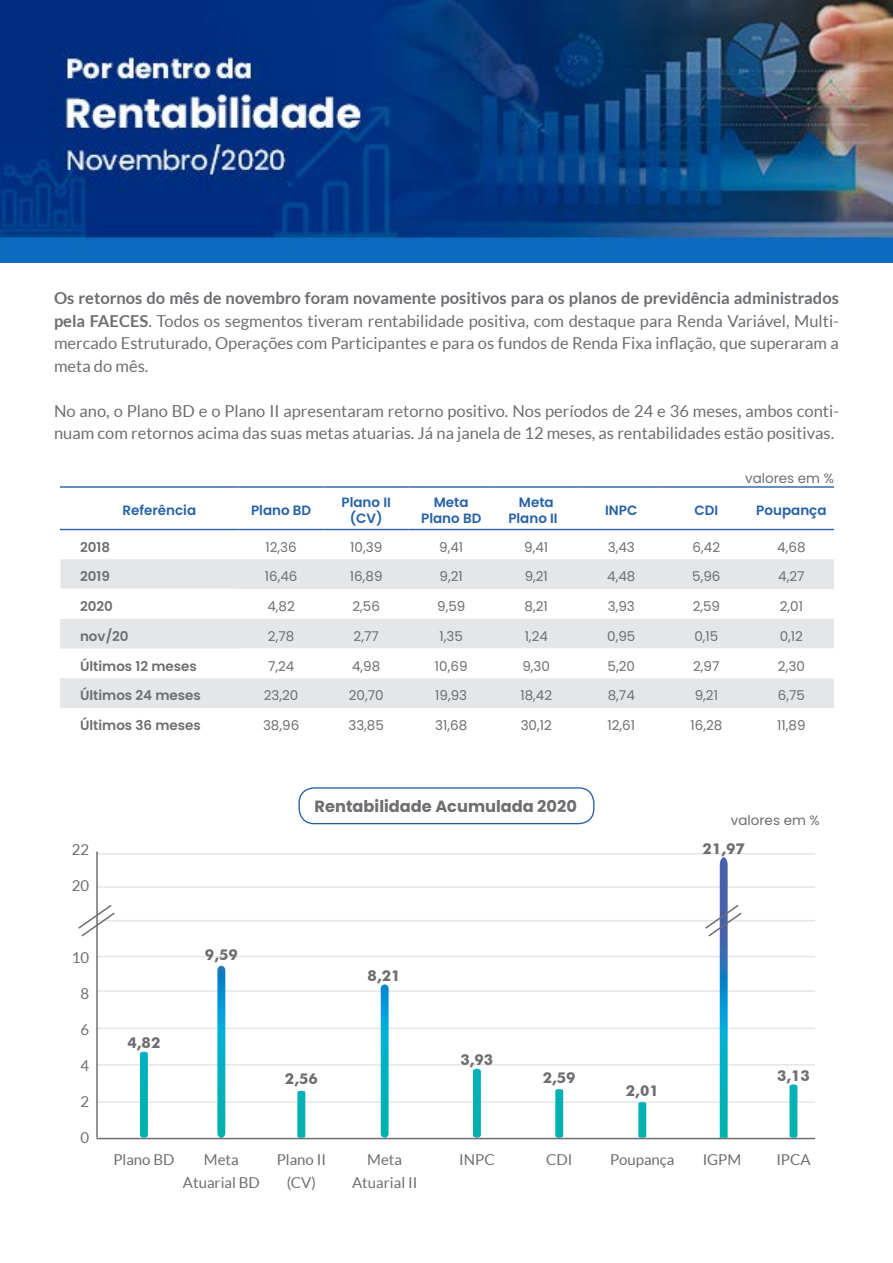
<style>
.page{position:relative;width:893px;height:1263px;background:#fff}
.page>*{position:absolute;margin:0;border:0;box-sizing:border-box;transform-origin:0 0}
.t1{font:16.5px/22.5px "Lato";color:#6d6e71;text-align:justify}
.t2{font:700 16.2px "Poppins";color:#6d6e71}
.t3{font:15px/22.5px "Lato";color:#6d6e71;text-align:center}
.t4{font:700 15px "Futura BT";color:#6d6e71}
.t5{font:13.5px "Poppins";color:#6d6e71}
.t6{font:600 13.5px/16.2px "Poppins";color:#2661a6;text-align:center}
.t7{font:600 13.5px "Poppins";color:#6d6e71}
.s1{font-weight:700}
.s2{color:#fff}
</style>
<div class="page">
<svg style="left:239px;top:530px;width:595px;height:1px"></svg>
<svg style="left:239px;top:559px;width:595px;height:89px;fill:#e5e6e7"></svg>
<div style="left:239px;top:678px;width:595px;height:30px;background:#e5e6e7"></div>
<hr style="left:60px;top:486px;width:179px;height:2px;background:#2661a6">
<hr style="left:239px;top:486px;width:85px;height:2px;background:#2661a6">
<hr style="left:324px;top:486px;width:85px;height:2px;background:#2661a6">
<hr style="left:409px;top:486px;width:85px;height:2px;background:#2661a6">
<hr style="left:494px;top:486px;width:85px;height:2px;background:#2661a6">
<hr style="left:579px;top:486px;width:85px;height:2px;background:#2661a6">
<hr style="left:664px;top:486px;width:85px;height:2px;background:#2661a6">
<hr style="left:749px;top:486px;width:85px;height:2px;background:#2661a6">
<hr style="left:239px;top:529px;width:85px;height:1px;background:#2661a6">
<hr style="left:324px;top:529px;width:85px;height:1px;background:#2661a6">
<hr style="left:409px;top:529px;width:85px;height:1px;background:#2661a6">
<hr style="left:494px;top:529px;width:85px;height:1px;background:#2661a6">
<hr style="left:579px;top:529px;width:85px;height:1px;background:#2661a6">
<hr style="left:664px;top:529px;width:85px;height:1px;background:#2661a6">
<hr style="left:749px;top:529px;width:85px;height:1px;background:#2661a6">
<svg style="left:60px;top:529px;width:179px;height:179px"></svg>
<hr style="left:60px;top:588px;width:179px;height:1px;background:#fff">
<img style="left:0;top:0;width:893px;height:262px">
<hr style="left:96px;top:886px;width:719px;height:2px;background:#e5e6e7">
<hr style="left:96px;top:853px;width:719px;height:1px;background:#e5e6e7">
<hr style="left:96px;top:1064px;width:719px;height:1px;background:#e5e6e7">
<hr style="left:96px;top:1027px;width:719px;height:2px;background:#e5e6e7">
<hr style="left:96px;top:990px;width:719px;height:2px;background:#e5e6e7">
<hr style="left:96px;top:1101px;width:719px;height:2px;background:#e5e6e7">
<hr style="left:96px;top:920px;width:719px;height:1px;background:#e5e6e7">
<hr style="left:96px;top:956px;width:719px;height:1px;background:#e5e6e7">
<svg style="left:789px;top:1084px;width:8px;height:54px"></svg>
<svg style="left:638px;top:1102px;width:8px;height:36px"></svg>
<svg style="left:555px;top:1089px;width:8px;height:49px"></svg>
<svg style="left:473px;top:1069px;width:8px;height:69px"></svg>
<svg style="left:217px;top:966px;width:8px;height:172px"></svg>
<hr style="left:96px;top:851px;width:2px;height:287px;background:#6d6e71">
<hr style="left:96px;top:1138px;width:719px;height:1px;background:#6d6e71">
<div style="left:298px;top:787px;width:296px;height:37px;border:1px solid #2661a6;border-radius:15px"></div>
<svg style="left:140px;top:1052px;width:8px;height:86px"></svg>
<svg style="left:381px;top:984px;width:8px;height:154px"></svg>
<svg style="left:297px;top:1091px;width:8px;height:47px"></svg>
<svg style="left:78px;top:903px;width:38px;height:35px"></svg>
<svg style="left:703px;top:857px;width:40px;height:281px"></svg>
<p class="t1" style="left:54px;top:287px;width:786px"><span class="s1">Os retornos do mês de novembro foram novamente positivos para os planos de previdência administrados pela FAECES</span>. Todos os segmentos tiveram rentabilidade positiva, com destaque para Renda Variável, Multi&shy;mercado Estruturado, Operações com Participantes e para os fundos de Renda Fixa inflação, que superaram a meta do mês.</p>
<p class="t1" style="left:54px;top:399px;width:787px">No ano, o Plano BD e o Plano II apresentaram retorno positivo. Nos períodos de 24 e 36 meses, ambos conti&shy;nuam com retornos acima das suas metas atuarias. Já na janela de 12 meses, as rentabilidades estão positivas.</p>
<p class="t5" style="left:745px;top:471px;width:90px">valores em %</p>
<p class="t6" style="left:122px;top:503px;width:75px">Referência</p>
<p class="t6" style="left:251px;top:503px;width:62px">Plano BD</p>
<p class="t6" style="left:341px;top:494px;width:51px">Plano II (CV)</p>
<p class="t6" style="left:421px;top:494px;width:62px">Meta<br>Plano BD</p>
<p class="t6" style="left:508px;top:494px;width:57px">Meta<br>Plano II<span class="s2">)</span></p>
<p class="t6" style="left:605px;top:503px;width:34px">INPC</p>
<p class="t6" style="left:694px;top:503px;width:25px">CDI</p>
<p class="t6" style="left:756px;top:503px;width:72px">Poupança</p>
<p class="t7" style="left:80px;top:539px;width:32px">2018</p>
<p class="t5" style="left:266px;top:539px;width:33px">12,36</p>
<p class="t5" style="left:350px;top:539px;width:33px">10,39</p>
<p class="t5" style="left:439px;top:539px;width:25px">9,41</p>
<p class="t5" style="left:524px;top:539px;width:25px">9,41</p>
<p class="t5" style="left:608px;top:539px;width:29px">3,43</p>
<p class="t5" style="left:693px;top:539px;width:29px">6,42</p>
<p class="t5" style="left:777px;top:539px;width:30px">4,68</p>
<p class="t7" style="left:80px;top:568px;width:31px">2019</p>
<p class="t5" style="left:265px;top:569px;width:34px">16,46</p>
<p class="t5" style="left:350px;top:569px;width:34px">16,89</p>
<p class="t5" style="left:440px;top:569px;width:25px">9,21</p>
<p class="t5" style="left:525px;top:569px;width:25px">9,21</p>
<p class="t5" style="left:607px;top:569px;width:30px">4,48</p>
<p class="t5" style="left:692px;top:569px;width:30px">5,96</p>
<p class="t5" style="left:778px;top:569px;width:28px">4,27</p>
<p class="t7" style="left:80px;top:599px;width:34px">2020</p>
<p class="t5" style="left:267px;top:598px;width:29px">4,82</p>
<p class="t5" style="left:352px;top:598px;width:29px">2,56</p>
<p class="t5" style="left:437px;top:598px;width:30px">9,59</p>
<p class="t5" style="left:525px;top:598px;width:25px">8,21</p>
<p class="t5" style="left:608px;top:598px;width:29px">3,93</p>
<p class="t5" style="left:693px;top:598px;width:29px">2,59</p>
<p class="t5" style="left:780px;top:598px;width:25px">2,01</p>
<p class="t7" style="left:80px;top:628px;width:50px">nov/20</p>
<p class="t5" style="left:268px;top:628px;width:28px">2,78</p>
<p class="t5" style="left:354px;top:628px;width:27px">2,77</p>
<p class="t5" style="left:439px;top:628px;width:25px">1,35</p>
<p class="t5" style="left:525px;top:628px;width:25px">1,24</p>
<p class="t5" style="left:607px;top:628px;width:30px">0,95</p>
<p class="t5" style="left:694px;top:628px;width:25px">0,15</p>
<p class="t5" style="left:780px;top:628px;width:25px">0,12</p>
<p class="t7" style="left:80px;top:658px;width:118px">Últimos 12 meses</p>
<p class="t5" style="left:268px;top:658px;width:28px">7,24</p>
<p class="t5" style="left:352px;top:658px;width:30px">4,98</p>
<p class="t5" style="left:435px;top:658px;width:34px">10,69</p>
<p class="t5" style="left:522px;top:658px;width:29px">9,30</p>
<p class="t5" style="left:608px;top:658px;width:29px">5,20</p>
<p class="t5" style="left:693px;top:658px;width:28px">2,97</p>
<p class="t5" style="left:778px;top:658px;width:28px">2,30</p>
<p class="t7" style="left:80px;top:688px;width:122px">Últimos 24 meses</p>
<p class="t5" style="left:264px;top:688px;width:36px">23,20</p>
<p class="t5" style="left:349px;top:688px;width:36px">20,70</p>
<p class="t5" style="left:435px;top:688px;width:33px">19,93</p>
<p class="t5" style="left:520px;top:688px;width:33px">18,42</p>
<p class="t5" style="left:608px;top:688px;width:29px">8,74</p>
<p class="t5" style="left:695px;top:688px;width:25px">9,21</p>
<p class="t5" style="left:778px;top:688px;width:29px">6,75</p>
<p class="t7" style="left:80px;top:717px;width:122px">Últimos 36 meses</p>
<p class="t5" style="left:263px;top:717px;width:38px">38,96</p>
<p class="t5" style="left:348px;top:717px;width:37px">33,85</p>
<p class="t5" style="left:435px;top:717px;width:34px">31,68</p>
<p class="t5" style="left:521px;top:717px;width:33px">30,12</p>
<p class="t5" style="left:607px;top:717px;width:29px">12,61</p>
<p class="t5" style="left:690px;top:717px;width:33px">16,28</p>
<p class="t5" style="left:777px;top:717px;width:30px">11,89</p>
<p class="t3" style="left:72px;top:839px;width:19px">22</p>
<p class="t3" style="left:72px;top:875px;width:19px">20</p>
<p class="t3" style="left:72px;top:947px;width:19px">10</p>
<p class="t3" style="left:80px;top:983px;width:10px">8</p>
<p class="t3" style="left:80px;top:1019px;width:10px">6</p>
<p class="t3" style="left:80px;top:1055px;width:10px">4</p>
<p class="t3" style="left:80px;top:1091px;width:10px">2</p>
<p class="t3" style="left:80px;top:1127px;width:10px">0</p>
<p class="t2" style="left:315px;top:797px;width:264px">Rentabilidade Acumulada 2020</p>
<p class="t5" style="left:731px;top:812px;width:90px">valores em %</p>
<p class="t4" style="left:703px;top:840px;width:44px">21,97</p>
<p class="t4" style="left:128px;top:1033px;width:34px">4,82</p>
<p class="t4" style="left:205px;top:946px;width:34px">9,59</p>
<p class="t4" style="left:285px;top:1070px;width:34px">2,56</p>
<p class="t4" style="left:368px;top:966px;width:34px">8,21</p>
<p class="t4" style="left:460px;top:1050px;width:34px">3,93</p>
<p class="t4" style="left:543px;top:1068px;width:34px">2,59</p>
<p class="t4" style="left:626px;top:1081px;width:34px">2,01</p>
<p class="t4" style="left:777px;top:1066px;width:34px">3,13</p>
<p class="t3" style="left:113px;top:1148px;width:63px">Plano BD</p>
<p class="t3" style="left:277px;top:1148px;width:51px">Plano II (CV)</p>
<p class="t3" style="left:183px;top:1148px;width:78px">Meta<br>Atuarial BD</p>
<p class="t3" style="left:352px;top:1148px;width:67px">Meta<br>Atuarial II</p>
<p class="t3" style="left:459px;top:1148px;width:37px">INPC</p>
<p class="t3" style="left:546px;top:1148px;width:28px">CDI</p>
<p class="t3" style="left:610px;top:1148px;width:66px">Poupança</p>
<p class="t3" style="left:703px;top:1148px;width:40px">IGPM</p>
<p class="t3" style="left:776px;top:1148px;width:36px">IPCA</p>
</div>
